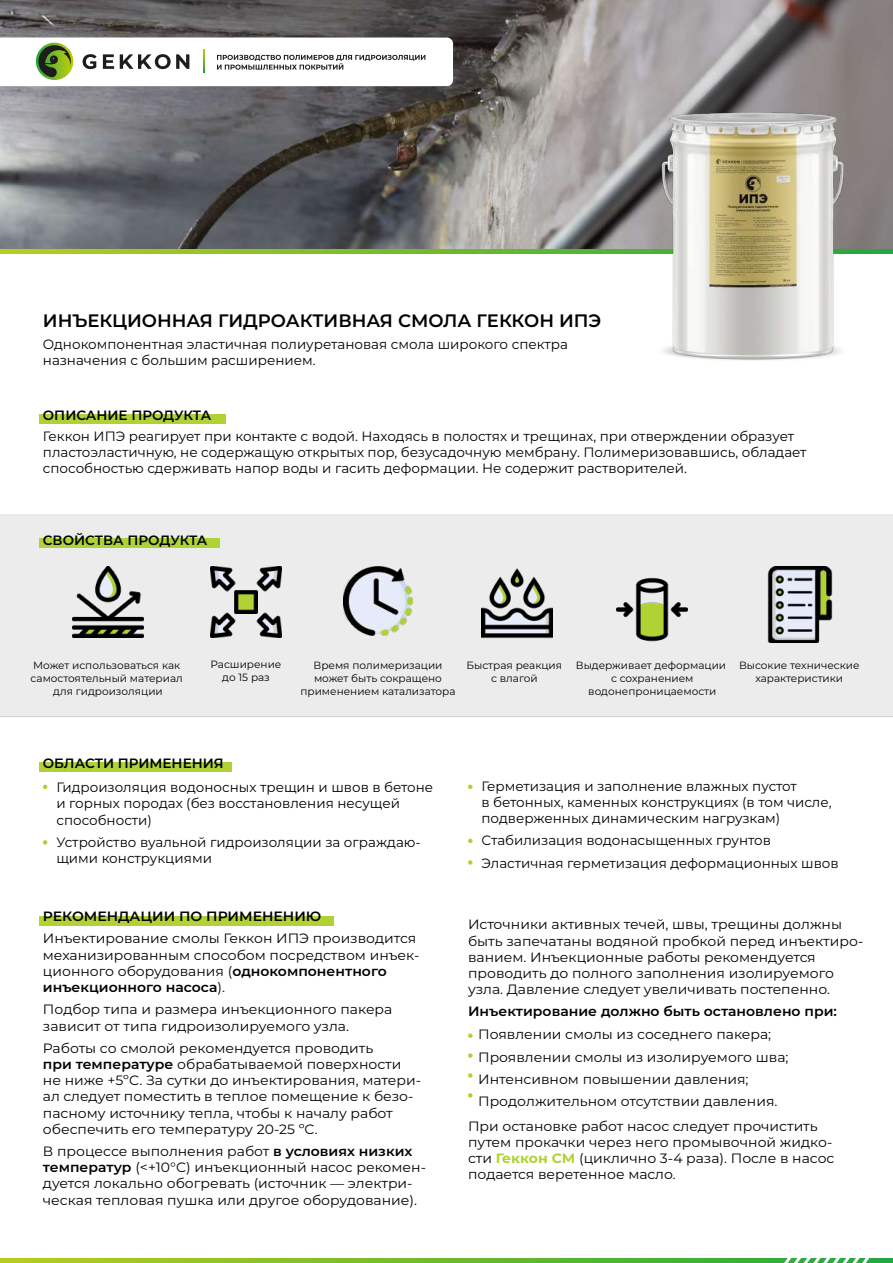
<style>
.page{position:relative;width:893px;height:1263px;background:#fff}
.page>*{position:absolute;margin:0;border:0;box-sizing:border-box;transform-origin:0 0}
.t1{font:600 18px "Montserrat";color:#000}
.t2{font:13.5px/16.2px "Montserrat";color:#000;scale:1.04 1}
.t3{font:13.5px/16.2px "Montserrat";color:#000}
.t4{font:600 13.5px "Montserrat";color:#000;scale:1.04 1}
.t5{font:600 13.5px "Montserrat";color:#000}
.t6{font:10.5px/12.6px "Montserrat";color:#000;text-align:center}
.s1{font-weight:600}
.s2{font-weight:700;color:#b0d235}
</style>
<div class="page">
<div style="left:39px;top:414px;width:186px;height:9px;background:#b0d235"></div>
<div style="left:0;top:514px;width:893px;height:203px;background:#ececec"></div>
<div style="left:39px;top:538px;width:180px;height:10px;background:#b0d235"></div>
<div style="left:39px;top:762px;width:192px;height:9px;background:#b0d235"></div>
<div style="left:39px;top:917px;width:294px;height:9px;background:#b0d235"></div>
<img style="left:0;top:0;width:893px;height:249px">
<svg style="left:0;top:249px;width:614px;height:5px;background:#84c026"></svg>
<img style="left:614px;top:95px;width:278px;height:266px">
<svg style="left:0;top:38px;width:453px;height:48px"></svg>
<img style="left:203px;top:50px;width:2px;height:23px">
<svg style="left:0;top:1259px;width:893px;height:4px;background:#74bc2a"></svg>
<svg style="left:770px;top:1259px;width:100px;height:4px"></svg>
<svg style="left:43px;top:784px;width:4px;height:5px"></svg>
<svg style="left:43px;top:840px;width:4px;height:4px"></svg>
<svg style="left:468px;top:838px;width:4px;height:5px"></svg>
<svg style="left:468px;top:784px;width:4px;height:5px"></svg>
<svg style="left:468px;top:860px;width:4px;height:5px"></svg>
<svg style="left:468px;top:1033px;width:4px;height:5px"></svg>
<svg style="left:468px;top:1053px;width:4px;height:5px"></svg>
<svg style="left:468px;top:1073px;width:4px;height:5px"></svg>
<svg style="left:468px;top:1093px;width:4px;height:4px"></svg>
<img style="left:617px;top:577px;width:71px;height:65px">
<img style="left:482px;top:568px;width:70px;height:70px">
<img style="left:344px;top:566px;width:68px;height:69px">
<img style="left:211px;top:566px;width:70px;height:71px">
<img style="left:767px;top:566px;width:66px;height:76px">
<img style="left:73px;top:566px;width:71px;height:71px">
<hr style="left:0;top:716px;width:893px;height:1px;background:#d3d3d3">
<h1 class="t1" style="left:43px;top:308px;width:560px">ИНЪЕКЦИОННАЯ ГИДРОАКТИВНАЯ СМОЛА ГЕККОН ИПЭ</h1>
<p class="t3" style="left:43px;top:336px;width:527px">Однокомпонентная эластичная полиуретановая смола широкого спектра назначения с большим расширением.</p>
<p class="t5" style="left:43px;top:406px;width:170px">ОПИСАНИЕ ПРОДУКТА</p>
<p class="t3" style="left:43px;top:428px;width:765px">Геккон ИПЭ реагирует при контакте с водой. Находясь в полостях и трещинах, при отверждении образует пластоэластичную, не содержащую открытых пор, безусадочную мембрану. Полимеризовавшись, обладает способностью сдерживать напор воды и гасить деформации. Не содержит растворителей.</p>
<p class="t5" style="left:43px;top:530px;width:166px">СВОЙСТВА ПРОДУКТА</p>
<p class="t6" style="left:211px;top:658px;width:72px">Расширение до 15 раз</p>
<p class="t6" style="left:739px;top:659px;width:122px">Высокие технические характеристики</p>
<p class="t6" style="left:576px;top:659px;width:152px">Выдерживает деформации с сохранением водонепроницаемости</p>
<p class="t6" style="left:31px;top:659px;width:154px">Может использоваться как самостоятельный материал для гидроизоляции</p>
<p class="t6" style="left:300px;top:659px;width:157px">Время полимеризации может быть сокращено применением катализатора</p>
<p class="t6" style="left:467px;top:659px;width:97px">Быстрая реакция с влагой</p>
<p class="t5" style="left:43px;top:754px;width:182px">ОБЛАСТИ ПРИМЕНЕНИЯ</p>
<p class="t3" style="left:56px;top:779px;width:378px">Гидроизоляция водоносных трещин и швов в бетоне и горных породах (без восстановления несущей способности)</p>
<p class="t3" style="left:56px;top:833px;width:366px">Устройство вуальной гидроизоляции за ограждаю&shy;щими конструкциями</p>
<p class="t4" style="left:43px;top:907px;width:269px">РЕКОМЕНДАЦИИ ПО ПРИМЕНЕНИЮ</p>
<p class="t2" style="left:43px;top:930px;width:364px">Инъектирование смолы Геккон ИПЭ производится механизированным способом посредством инъек&shy;ционного оборудования (<span class="s1">однокомпонентного инъекционного насоса</span>).</p>
<p class="t2" style="left:43px;top:1001px;width:338px">Подбор типа и размера инъекционного пакера зависит от типа гидроизолируемого узла.</p>
<p class="t2" style="left:43px;top:1039px;width:365px">Работы со смолой рекомендуется проводить<br><span class="s1">при температуре</span> обрабатываемой поверхности не ниже +5ºC. За сутки до инъектирования, матери&shy;ал следует поместить в теплое помещение к безо&shy;пасному источнику тепла, чтобы к началу работ обеспечить его температуру 20-25 ºC.</p>
<p class="t2" style="left:43px;top:1142px;width:370px">В процессе выполнения работ <span class="s1">в условиях низких температур</span> (&lt;+10°C) инъекционный насос рекомен&shy;дуется локально обогревать (источник — электри&shy;ческая тепловая пушка или другое оборудование).</p>
<p class="t3" style="left:482px;top:777px;width:352px">Герметизация и заполнение влажных пустот<br>в бетонных, каменных конструкциях (в том числе, подверженных динамическим нагрузкам)</p>
<p class="t3" style="left:482px;top:829px;width:359px;line-height:22.2px">Стабилизация водонасыщенных грунтов<br>Эластичная герметизация деформационных швов</p>
<p class="t2" style="left:468px;top:916px;width:382px">Источники активных течей, швы, трещины должны быть запечатаны водяной пробкой перед инъектиро&shy;ванием. Инъекционные работы рекомендуется проводить до полного заполнения изолируемого узла. Давление следует увеличивать постепенно.</p>
<p class="t4" style="left:468px;top:1002px;width:356px">Инъектирование должно быть остановлено при:</p>
<p class="t2" style="left:478px;top:1023px;width:300px;line-height:22.2px">Появлении смолы из соседнего пакера; Проявлении смолы из изолируемого шва; Интенсивном повышении давления; Продолжительном отсутствии давления.</p>
<p class="t2" style="left:468px;top:1117px;width:354px">При остановке работ насос следует прочистить путем прокачки через него промывочной жидко&shy;сти <span class="s2">Геккон СМ</span> (циклично 3-4 раза). После в насос подается веретенное масло.</p>
</div>
